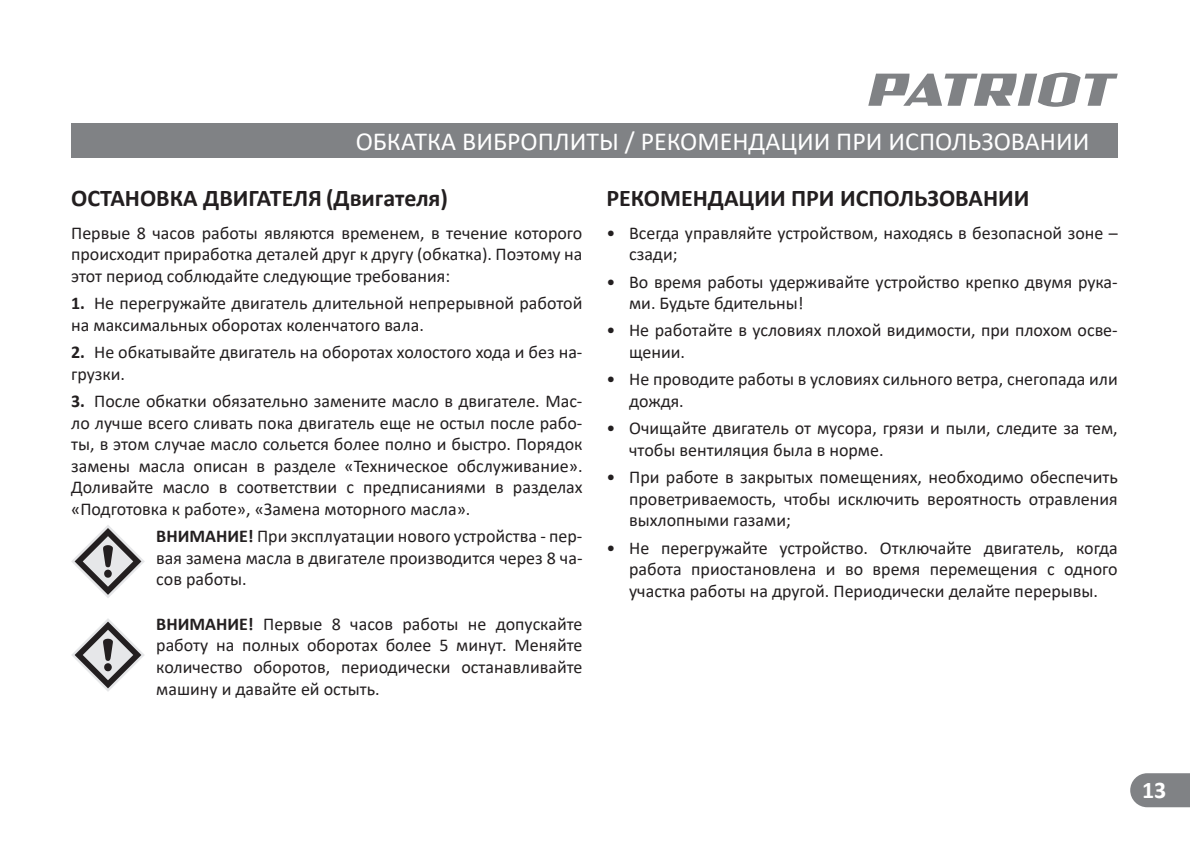
<style>
.page{position:relative;width:1190px;height:843px;background:#fff}
.page>*{position:absolute;margin:0;border:0;box-sizing:border-box;transform-origin:0 0}
.t1{font:26px "Calibri";color:#fff}
.t2{font:700 24px "Calibri";color:#231f20}
.t3{font:700 24px "Calibri";color:#fff}
.t4{font:18px/21.6px "Calibri";color:#231f20}
.s1{font-weight:700}
</style>
<div class="page">
<svg style="left:868px;top:73px;width:250px;height:34px"></svg>
<div style="left:71px;top:123px;width:1047px;height:34px;background:#808285"></div>
<svg style="left:1130px;top:773px;width:60px;height:34px"></svg>
<svg style="left:71px;top:525px;width:74px;height:73px"></svg>
<svg style="left:72px;top:619px;width:72px;height:72px"></svg>
<h1 class="t1" style="left:356px;top:123px;width:735px">ОБКАТКА ВИБРОПЛИТЫ / РЕКОМЕНДАЦИИ ПРИ ИСПОЛЬЗОВАНИИ</h1>
<h2 class="t2" style="left:71px;top:181px;width:378px">ОСТАНОВКА ДВИГАТЕЛЯ (Двигателя)</h2>
<p class="t4" style="left:71px;top:221px;width:513px;text-align:justify">Первые 8 часов работы являются временем, в течение которого происходит приработка деталей друг к другу (обкатка). Поэтому на этот период соблюдайте следующие требования:</p>
<p class="t4" style="left:71px;top:292px;width:513px"><span class="s1">1.</span> Не перегружайте двигатель длительной непрерывной работой на максимальных оборотах коленчатого вала.</p>
<p class="t4" style="left:71px;top:341px;width:513px"><span class="s1">2.</span> Не обкатывайте двигатель на оборотах холостого хода и без на&shy;грузки.</p>
<p class="t4" style="left:71px;top:390px;width:513px;text-align:justify"><span class="s1">3.</span> После обкатки обязательно замените масло в двигателе. Мас&shy;ло лучше всего сливать пока двигатель еще не остыл после рабо&shy;ты, в этом случае масло сольется более полно и быстро. Порядок замены масла описан в разделе «Техническое обслуживание».<br>Доливайте масло в соответствии с предписаниями в разделах «Подготовка к работе», «Замена моторного масла».</p>
<p class="t4" style="left:156px;top:525px;width:428px;text-align:justify"><span class="s1">ВНИМАНИЕ!</span> При эксплуатации нового устройства - пер&shy;вая замена масла в двигателе производится через 8 ча&shy;сов работы.</p>
<p class="t4" style="left:156px;top:612px;width:428px;text-align:justify"><span class="s1">ВНИМАНИЕ!</span> Первые 8 часов работы не допускайте работу на полных оборотах более 5 минут. Меняйте количество оборотов, периодически останавливайте машину и давайте ей остыть.</p>
<h2 class="t2" style="left:606px;top:181px;width:424px">РЕКОМЕНДАЦИИ ПРИ ИСПОЛЬЗОВАНИИ</h2>
<p class="t4" style="left:629px;top:221px;width:490px;text-indent:-23px">• Всегда управляйте устройством, находясь в безопасной зоне – сзади;</p>
<p class="t4" style="left:629px;top:270px;width:490px;text-indent:-23px">• Во время работы удерживайте устройство крепко двумя рука&shy;ми. Будьте бдительны!</p>
<p class="t4" style="left:629px;top:319px;width:490px;text-indent:-23px">• Не работайте в условиях плохой видимости, при плохом осве&shy;щении.</p>
<p class="t4" style="left:629px;top:368px;width:490px;text-indent:-23px">• Не проводите работы в условиях сильного ветра, снегопада или дождя.</p>
<p class="t4" style="left:629px;top:417px;width:490px;text-indent:-23px">• Очищайте двигатель от мусора, грязи и пыли, следите за тем, чтобы вентиляция была в норме.</p>
<p class="t4" style="left:629px;top:466px;width:490px;text-align:justify;text-indent:-23px">• При работе в закрытых помещениях, необходимо обеспечить проветриваемость, чтобы исключить вероятность отравления выхлопными газами;</p>
<p class="t4" style="left:629px;top:536px;width:490px;text-align:justify;text-indent:-23px">• Не перегружайте устройство. Отключайте двигатель, когда работа приостановлена и во время перемещения с одного участка работы на другой. Периодически делайте перерывы.</p>
<h2 class="t3" style="left:1142px;top:773px;width:26px">13</h2>
</div>
